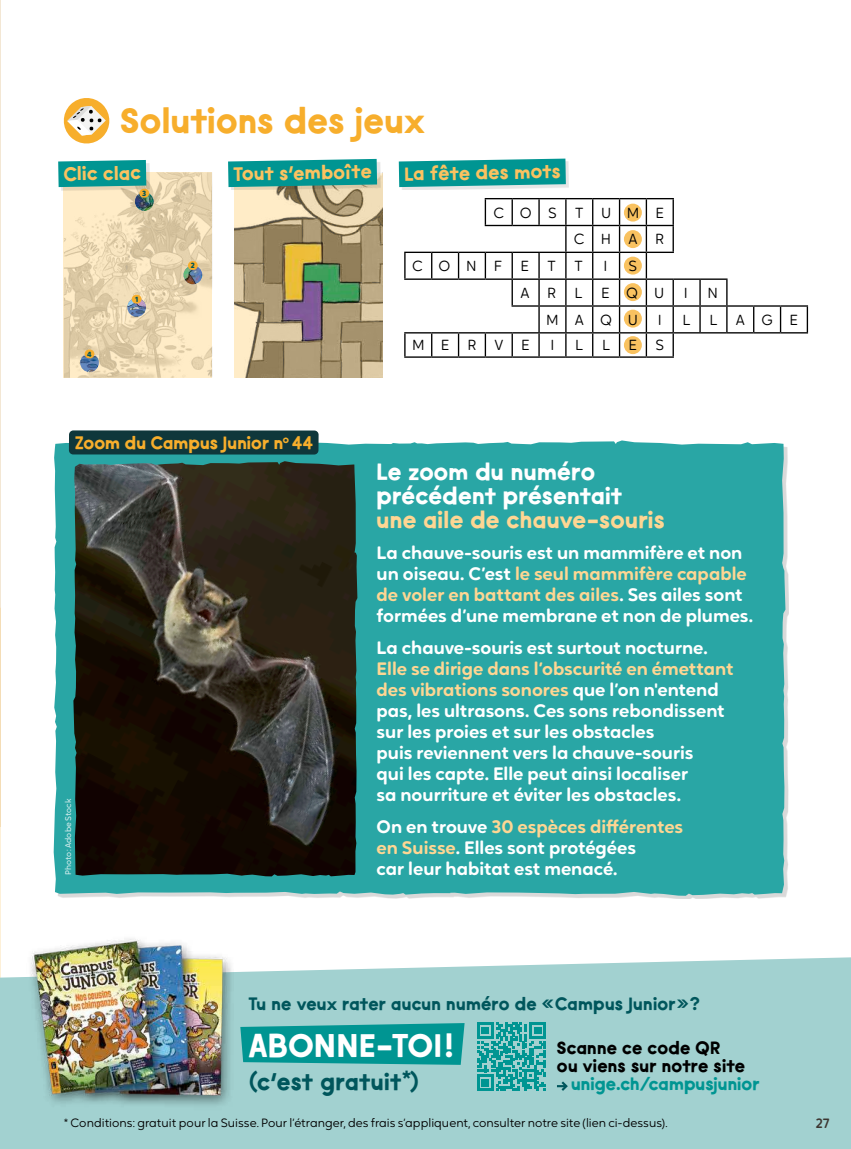
<style>
.page{position:relative;width:851px;height:1149px;background:#fff}
.page>*{position:absolute;margin:0;border:0;box-sizing:border-box;transform-origin:0 0}
.t1{font:36px "Salad Days Campus";letter-spacing:.01em;color:#f7ae2c}
.t2{font:33px "Salad Days Campus";letter-spacing:.02em;color:#fff}
.t3{font:24px/24px "Salad Days Campus";letter-spacing:.01em;color:#fff}
.t4{font:24px "Salad Days Campus";letter-spacing:.01em;color:#fed693}
.t5{font:24px "Salad Days Campus";letter-spacing:.01em;color:#00565c}
.t6{font:19.5px "Salad Days Campus";color:#fbc260}
.t7{font:600 18px/21px "Oktah Round";color:#fff}
.t8{font:18px "Salad Days Campus";letter-spacing:.015em;color:#00565c}
.t9{font:18px/18px "Salad Days Campus";letter-spacing:.01em;color:#000}
.t10{font:18px "Salad Days Campus";letter-spacing:.005em;color:#f7ae2c}
.t11{font:18px "Salad Days Campus";letter-spacing:.005em;color:#009592}
.t12{font:14.55px/26.8px "Oktah Round";letter-spacing:1.13em;color:#000}
.t13{font:500 13.5px "Oktah Round";color:#3d3631}
.t14{font:12px "Oktah Round";color:#000}
.t15{font:8.25px "Oktah Round";letter-spacing:.01em;color:#fff}
.t16{font:700 7.5px "Oktah Round";color:#00565c}
.s1{color:#fed693}
</style>
<div class="page">
<hr style="left:0;top:0;width:1px;height:826px;background:#f3e7d4">
<div style="left:54px;top:440px;width:731px;height:455px;background:#29a6a5"></div>
<img style="left:73px;top:461px;width:284px;height:415px">
<svg style="left:0;top:608px;width:1px;height:349px"></svg>
<div style="left:69px;top:430px;width:249px;height:24px;background:#0f373b;border-radius:4px"></div>
<div style="left:0;top:957px;width:850px;height:191px;background:#a2d1d0"></div>
<svg style="left:557px;top:1078px;width:12px;height:14px"></svg>
<svg style="left:269px;top:1022px;width:195px;height:42px;background:#0d9a97"></svg>
<svg style="left:476px;top:1021px;width:70px;height:70px"></svg>
<svg style="left:477px;top:1021px;width:69px;height:69px;background:#3facaa"></svg>
<svg style="left:63px;top:98px;width:47px;height:46px"></svg>
<div style="left:401px;top:161px;width:167px;height:29px;background:#000;opacity:.1"></div>
<svg style="left:399px;top:158px;width:166px;height:29px;background:#1ca09d"></svg>
<img style="left:14px;top:939px;width:255px;height:193px">
<img style="left:234px;top:173px;width:148px;height:204px">
<div style="left:231px;top:162px;width:149px;height:28px;background:#000;opacity:.1"></div>
<svg style="left:228px;top:159px;width:149px;height:28px;background:#139a96"></svg>
<img style="left:324px;top:259px;width:43px;height:46px">
<img style="left:278px;top:275px;width:47px;height:72px">
<img style="left:279px;top:239px;width:45px;height:65px">
<img style="left:64px;top:172px;width:148px;height:205px">
<img style="left:80px;top:353px;width:19px;height:19px;border-radius:9px">
<img style="left:183px;top:265px;width:19px;height:19px;border-radius:9px">
<img style="left:135px;top:192px;width:18px;height:19px;border-radius:9px">
<img style="left:127px;top:298px;width:19px;height:19px;border-radius:9px">
<div style="left:132px;top:295px;width:9px;height:8px;background:#f7ae2c;border-radius:4px"></div>
<div style="left:188px;top:261px;width:10px;height:9px;background:#f7ae2c;border-radius:4px"></div>
<div style="left:139px;top:189px;width:10px;height:8px;background:#f7ae2c;border-radius:4px"></div>
<div style="left:85px;top:349px;width:9px;height:9px;background:#f7ae2c;border-radius:4px"></div>
<div style="left:61px;top:163px;width:88px;height:27px;background:#000;opacity:.1"></div>
<svg style="left:58px;top:160px;width:88px;height:27px;background:#0d9996"></svg>
<svg style="left:404px;top:198px;width:404px;height:159px"></svg>
<hr style="left:431px;top:278px;width:27px;height:2px;background:#000">
<hr style="left:458px;top:278px;width:27px;height:2px;background:#000">
<hr style="left:485px;top:278px;width:27px;height:2px;background:#000">
<hr style="left:512px;top:278px;width:27px;height:2px;background:#000">
<svg style="left:623px;top:203px;width:18px;height:18px"></svg>
<svg style="left:623px;top:256px;width:18px;height:18px"></svg>
<svg style="left:623px;top:309px;width:18px;height:18px"></svg>
<svg style="left:623px;top:230px;width:18px;height:18px"></svg>
<svg style="left:623px;top:283px;width:18px;height:18px"></svg>
<svg style="left:623px;top:336px;width:18px;height:18px"></svg>
<h1 class="t1" style="left:120px;top:98px;width:306px">Solutions des jeux</h1>
<p class="t6" style="left:233px;top:161px;width:140px;rotate:-1deg">Tout s’emboîte</p>
<p class="t6" style="left:404px;top:161px;width:158px;rotate:-1deg">La fête des mots</p>
<p class="t6" style="left:63px;top:161px;width:79px;rotate:-1deg">Clic clac</p>
<p class="t16" style="left:87px;top:348px;width:6px">4</p>
<p class="t16" style="left:142px;top:187px;width:6px">3</p>
<p class="t16" style="left:135px;top:293px;width:5px">1</p>
<p class="t16" style="left:191px;top:260px;width:6px">2</p>
<p class="t10" style="left:75px;top:431px;width:239px">Zoom du Campus Junior n<sup>o</sup> 44</p>
<p class="t15" style="left:62px;top:874px;width:78px;rotate:-90deg">Photo: Adobe Stock</p>
<p class="t12" style="left:493px;top:198px;width:65px">COS</p>
<p class="t12" style="left:574px;top:198px;width:92px">TUME<br>CHAR</p>
<p class="t12" style="left:412px;top:252px;width:91px">CON F</p>
<p class="t12" style="left:520px;top:252px;width:10px">E</p>
<p class="t12" style="left:547px;top:252px;width:10px">T</p>
<p class="t12" style="left:574px;top:252px;width:10px">T</p>
<p class="t12" style="left:603px;top:252px;width:5px">I</p>
<p class="t12" style="left:628px;top:252px;width:10px">S</p>
<p class="t12" style="left:520px;top:279px;width:64px">ARL</p>
<p class="t12" style="left:601px;top:279px;width:65px">EQU</p>
<p class="t12" style="left:683px;top:279px;width:5px">I</p>
<p class="t12" style="left:707px;top:279px;width:12px">N</p>
<p class="t12" style="left:546px;top:305px;width:93px">MAQU</p>
<p class="t12" style="left:657px;top:305px;width:5px">I</p>
<p class="t12" style="left:682px;top:305px;width:10px">L</p>
<p class="t12" style="left:709px;top:305px;width:90px">LAGE</p>
<p class="t12" style="left:412px;top:331px;width:119px">MERVE</p>
<p class="t12" style="left:550px;top:331px;width:5px">I</p>
<p class="t12" style="left:575px;top:331px;width:10px">L</p>
<p class="t12" style="left:602px;top:331px;width:10px">L</p>
<p class="t12" style="left:628px;top:331px;width:37px">E S</p>
<h3 class="t3" style="left:376px;top:459px;width:247px">Le zoom du numéro précédent présentait</h3>
<h3 class="t4" style="left:376px;top:504px;width:290px">une aile de chauve-souris</h3>
<p class="t7" style="left:376px;top:541px;width:378px">La chauve-souris est un mammifère et non un oiseau. C’est <span class="s1">le seul mammifère capable de voler en battant des ailes</span>. Ses ailes sont formées d’une membrane et non de plumes.</p>
<p class="t7" style="left:376px;top:635px;width:333px">La chauve-souris est surtout nocturne.</p>
<p class="t7" style="left:376px;top:656px;width:358px"><span class="s1">Elle se dirige dans l’obscurité en émettant des vibrations sonores</span> que l’on n'entend pas, les ultrasons. Ces sons rebondissent sur les proies et sur les obstacles<br>puis reviennent vers la chauve-souris<br>qui les capte. Elle peut ainsi localiser<br>sa nourriture et éviter les obstacles.</p>
<p class="t7" style="left:376px;top:814px;width:308px">On en trouve <span class="s1">30 espèces différentes en Suisse</span>. Elles sont protégées</p>
<p class="t7" style="left:376px;top:856px;width:242px">car leur habitat est menacé.</p>
<p class="t8" style="left:249px;top:992px;width:453px">Tu ne veux rater aucun numéro de «Campus Junior»?</p>
<h2 class="t2" style="left:249px;top:1023px;width:206px">ABONNE-TOI!</h2>
<h3 class="t5" style="left:249px;top:1065px;width:172px">(c’est gratuit<sup>*</sup>)</h3>
<p class="t9" style="left:557px;top:1038px;width:190px">Scanne ce code QR ou viens sur notre site</p>
<p class="t11" style="left:571px;top:1072px;width:190px">unige.ch/campusjunior</p>
<p class="t14" style="left:64px;top:1114px;width:605px">* Conditions: gratuit pour la Suisse. Pour l’étranger, des frais s’appliquent, consulter notre site (lien ci-dessus).</p>
<p class="t13" style="left:815px;top:1112px;width:15px">27</p>
</div>
